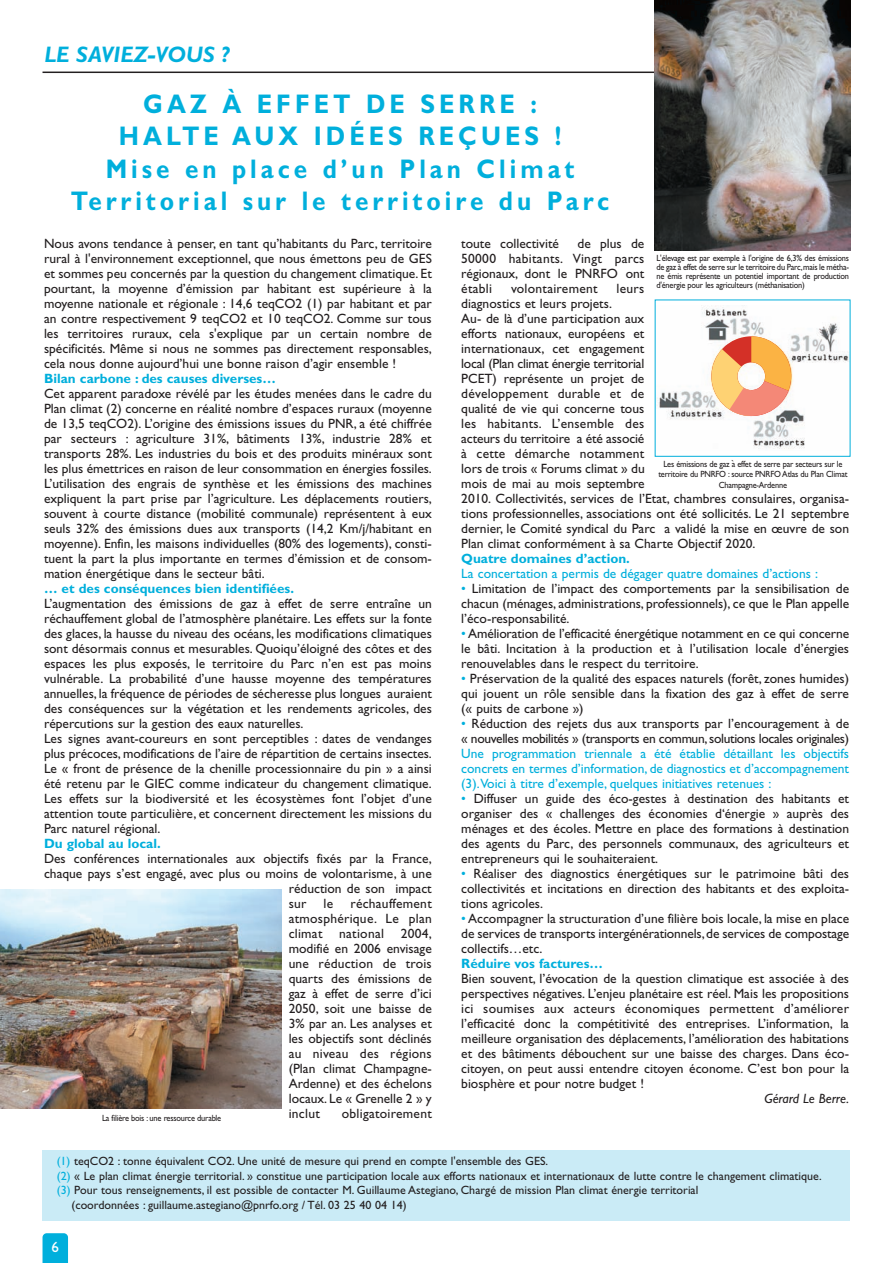
<style>
.page{position:relative;width:893px;height:1263px;background:#fff}
.page>*{position:absolute;margin:0;border:0;box-sizing:border-box;transform-origin:0 0}
.t1{font:700 27px/32.4px "Gill Sans";letter-spacing:.165em;color:#00afdc;text-align:center;scale:.9 1}
.t2{font:italic 700 22.5px "Gill Sans";color:#00afdc}
.t3{font:15px "Gill Sans";color:#fff}
.t4{font:13.5px/15px "Gill Sans";color:#231f20;text-align:justify}
.t5{font:13.5px/15px "Gill Sans";color:#00afdc;text-align:justify}
.t6{font:700 13.5px "Gill Sans";color:#00afdc}
.t7{font:13.5px/15px "Gill Sans";letter-spacing:-.025em;color:#231f20}
.t8{font:13.5px "Gill Sans";letter-spacing:.02em;color:#231f20}
.t9{font:italic 13.5px "Gill Sans";color:#231f20}
.t10{font:12px "Gill Sans";color:#231f20}
.t11{font:9px/9px "Gill Sans";letter-spacing:-.025em;color:#231f20;text-align:justify;scale:.93 1}
.s1{color:#00afdc}
.s2{font-family:"Lucida Grande"}
</style>
<div class="page">
<div style="left:43px;top:1150px;width:807px;height:70px;background:#caebf6"></div>
<svg style="left:43px;top:1233px;width:25px;height:30px"></svg>
<hr style="left:43px;top:72px;width:807px;height:1px;background:#231f20">
<img style="left:0;top:889px;width:281px;height:219px">
<img style="left:655px;top:0;width:195px;height:250px">
<img style="left:657px;top:305px;width:191px;height:144px">
<svg style="left:711px;top:336px;width:80px;height:81px"></svg>
<h2 class="t2" style="left:44px;top:42px;width:186px">LE SAVIEZ-VOUS ?</h2>
<h1 class="t1" style="left:71px;top:87px;width:600px">GAZ À EFFET DE SERRE :<br>HALTE AUX IDÉES REÇUES !<br>Mise en place d’un Plan Climat<br>Territorial sur le territoire du Parc</h1>
<p class="t4" style="left:44px;top:236px;width:389px">Nous avons tendance à penser, en tant qu’habitants du Parc, territoire rural à l'environnement exceptionnel, que nous émettons peu de GES et sommes peu concernés par la question du changement climatique. Et pourtant, la moyenne d’émission par habitant est supérieure à la moyenne nationale et régionale : 14,6 teqCO2 (1) par habitant et par an contre respectivement 9 teqCO2 et 10 teqCO2. Comme sur tous les territoires ruraux, cela s'explique par un certain nombre de spécificités. Même si nous ne sommes pas directement responsables, cela nous donne aujourd’hui une bonne raison d’agir ensemble !</p>
<p class="t6" style="left:44px;top:370px;width:233px">Bilan carbone : des causes diverses…</p>
<p class="t4" style="left:44px;top:386px;width:389px">Cet apparent paradoxe révélé par les études menées dans le cadre du Plan climat (2) concerne en réalité nombre d’espaces ruraux (moyenne de 13,5 teqCO2). L’origine des émissions issues du PNR, a été chiffrée par secteurs : agriculture 31%, bâtiments 13%, industrie 28% et transports 28%. Les industries du bois et des produits minéraux sont les plus émettrices en raison de leur consommation en énergies fossiles.<br>L’utilisation des engrais de synthèse et les émissions des machines expliquent la part prise par l’agriculture. Les déplacements routiers, souvent à courte distance (mobilité communale) représentent à eux seuls 32% des émissions dues aux transports (14,2 Km/j/habitant en moyenne). Enfin, les maisons individuelles (80% des logements), consti&shy;tuent la part la plus importante en termes d’émission et de consom&shy;mation énergétique dans le secteur bâti.</p>
<p class="t6" style="left:44px;top:580px;width:251px">… et des conséquences bien identifiées.</p>
<p class="t4" style="left:44px;top:596px;width:389px;text-align:left">L’augmentation des émissions de gaz à effet de serre entraîne un réchauffement global de l’atmosphère planétaire. Les effets sur la fonte des glaces, la hausse du niveau des océans, les modifications climatiques sont désormais connus et mesurables. Quoiqu’éloigné des côtes et des espaces les plus exposés, le territoire du Parc n’en est pas moins vulnérable. La probabilité d’une hausse moyenne des températures annuelles, la fréquence de périodes de sécheresse plus longues auraient des conséquences sur la végétation et les rendements agricoles, des répercutions sur la gestion des eaux naturelles.<br>Les signes avant-coureurs en sont perceptibles : dates de vendanges plus précoces, modifications de l’aire de répartition de certains insectes.<br>Le « front de présence de la chenille processionnaire du pin » a ainsi été retenu par le GIEC comme indicateur du changement climatique.<br>Les effets sur la biodiversité et les écosystèmes font l’objet d’une attention toute particulière, et concernent directement les missions du Parc naturel régional.</p>
<p class="t6" style="left:44px;top:835px;width:118px">Du global au local.</p>
<p class="t4" style="left:44px;top:851px;width:389px">Des conférences internationales aux objectifs fixés par la France,</p>
<p class="t4" style="left:44px;top:866px;width:389px">chaque pays s’est engagé, avec plus ou moins de volontarisme, à une</p>
<p class="t4" style="left:289px;top:881px;width:145px">réduction de son impact</p>
<p class="t4" style="left:289px;top:896px;width:19px">sur</p>
<p class="t4" style="left:324px;top:896px;width:11px">le</p>
<p class="t4" style="left:289px;top:896px;width:145px;text-indent:62px">réchauffement atmosphérique. Le plan climat national 2004, modifié en 2006 envisage une réduction de trois quarts des émissions de gaz à effet de serre d’ici 2050, soit une baisse de 3% par an. Les analyses et les objectifs sont déclinés au niveau des régions (Plan climat Champagne-Ardenne) et des échelons locaux. Le « Grenelle 2 » y inclut</p>
<p class="t8" style="left:342px;top:1105px;width:91px">obligatoirement</p>
<p class="t11" style="left:102px;top:1113px;width:130px">La filière bois : une ressource durable</p>
<p class="t4" style="left:461px;top:236px;width:99px">toute collectivité</p>
<p class="t4" style="left:461px;top:236px;width:185px;text-indent:116px">de plus de 50000 habitants. Vingt parcs régionaux, dont le PNRFO ont établi</p>
<p class="t11" style="left:656px;top:254px;width:209px">L'élevage est par exemple à l'origine de 6,3% des émissions de gaz à effet de serre sur le territoire du Parc, mais le métha&shy;ne émis représente un potentiel important de production d'énergie pour les agriculteurs (méthanisation)</p>
<p class="t8" style="left:511px;top:280px;width:88px">volontairement</p>
<p class="t4" style="left:617px;top:281px;width:29px">leurs</p>
<p class="t4" style="left:461px;top:296px;width:389px;text-align:left">diagnostics et leurs projets.<br>Au- de là d’une participation aux<br>efforts nationaux, européens et<br>internationaux, cet engagement<br>local (Plan climat énergie territorial<br>PCET) représente un projet de<br>développement durable et de<br>qualité de vie qui concerne tous<br>les habitants. L’ensemble des<br>acteurs du territoire a été associé<br>à cette démarche notamment<br>lors de trois « Forums climat » du<br>mois de mai au mois septembre<br>2010. Collectivités, services de l’Etat, chambres consulaires, organisa&shy;tions professionnelles, associations ont été sollicités. Le 21 septembre dernier, le Comité syndical du Parc a validé la mise en œuvre de son Plan climat conformément à sa Charte Objectif 2020.</p>
<p class="t6" style="left:461px;top:550px;width:170px">Quatre domaines d’action.</p>
<p class="t5" style="left:461px;top:566px;width:358px">La concertation a permis de dégager quatre domaines d’actions :</p>
<p class="t4" style="left:461px;top:581px;width:389px"><span class="s1">•</span> Limitation de l’impact des comportements par la sensibilisation de chacun (ménages, administrations, professionnels), ce que le Plan appelle l’éco-responsabilité.</p>
<p class="t4" style="left:461px;top:626px;width:389px"><span class="s1">•</span> Amélioration de l’efficacité énergétique notamment en ce qui concerne le bâti. Incitation à la production et à l’utilisation locale d’énergies renouvelables dans le respect du territoire.</p>
<p class="t4" style="left:461px;top:671px;width:389px"><span class="s1">•</span> Préservation de la qualité des espaces naturels (forêt, zones humides) qui jouent un rôle sensible dans la fixation des gaz à effet de serre (« puits de carbone »)</p>
<p class="t7" style="left:461px;top:716px;width:389px"><span class="s1">•</span> Réduction des rejets dus aux transports par l’encouragement à de « nouvelles mobilités » (transports en commun, solutions locales originales)</p>
<p class="t5" style="left:461px;top:746px;width:389px">Une programmation triennale a été établie détaillant les objectifs concrets en termes d’information, de diagnostics et d’accompagnement (3).Voici à titre d’exemple, quelques initiatives retenues :</p>
<p class="t4" style="left:461px;top:791px;width:389px"><span class="s1">•</span> Diffuser un guide des éco-gestes à destination des habitants et organiser des « challenges des économies d‘énergie » auprès des ménages et des écoles. Mettre en place des formations à destination des agents du Parc, des personnels communaux, des agriculteurs et entrepreneurs qui le souhaiteraient.</p>
<p class="t4" style="left:461px;top:866px;width:389px"><span class="s1">•</span> Réaliser des diagnostics énergétiques sur le patrimoine bâti des collectivités et incitations en direction des habitants et des exploita&shy;tions agricoles.</p>
<p class="t4" style="left:461px;top:911px;width:389px"><span class="s1">•</span> Accompagner la structuration d’une filière bois locale, la mise en place de services de transports intergénérationnels, de services de compostage collectifs…etc.</p>
<p class="t6" style="left:461px;top:955px;width:143px">Réduire vos factures…</p>
<p class="t4" style="left:461px;top:970px;width:389px">Bien souvent, l’évocation de la question climatique est associée à des perspectives négatives. L’enjeu planétaire est réel. Mais les propositions ici soumises aux acteurs économiques permettent d’améliorer l’efficacité donc la compétitivité des entreprises. L’information, la meilleure organisation des déplacements, l’amélioration des habitations et des bâtiments débouchent sur une baisse des charges. Dans éco&shy;citoyen, on peut aussi entendre citoyen économe. C’est bon pour la biosphère et pour notre budget !</p>
<p class="t9" style="left:764px;top:1090px;width:86px">Gérard Le Berre.</p>
<p class="t11" style="left:658px;top:459px;width:205px;line-height:10.5px;text-align:center">Les émissions de gaz a<span class="s2">̀</span>effet de serre par secteurs sur le territoire du PNRFO : source PNRFO Atlas du Plan Climat<br>Champagne-Ardenne</p>
<p class="t10" style="left:57px;top:1154px;width:493px"><span class="s1">(1)</span> teqCO2 : tonne équivalent CO2. Une unité de mesure qui prend en compte l'ensemble des GES.</p>
<p class="t10" style="left:57px;top:1169px;width:766px"><span class="s1">(2)</span> « Le plan climat énergie territorial. » constitue une participation locale aux efforts nationaux et internationaux de lutte contre le changement climatique.</p>
<p class="t10" style="left:57px;top:1183px;width:643px"><span class="s1">(3)</span> Pour tous renseignements, il est possible de contacter M. Guillaume Astegiano, Chargé de mission Plan climat énergie territorial</p>
<p class="t10" style="left:72px;top:1198px;width:337px">(coordonnées : guillaume.astegiano@pnrfo.org / Tél. 03 25 40 04 14)</p>
<p class="t3" style="left:52px;top:1238px;width:9px">6</p>
</div>
